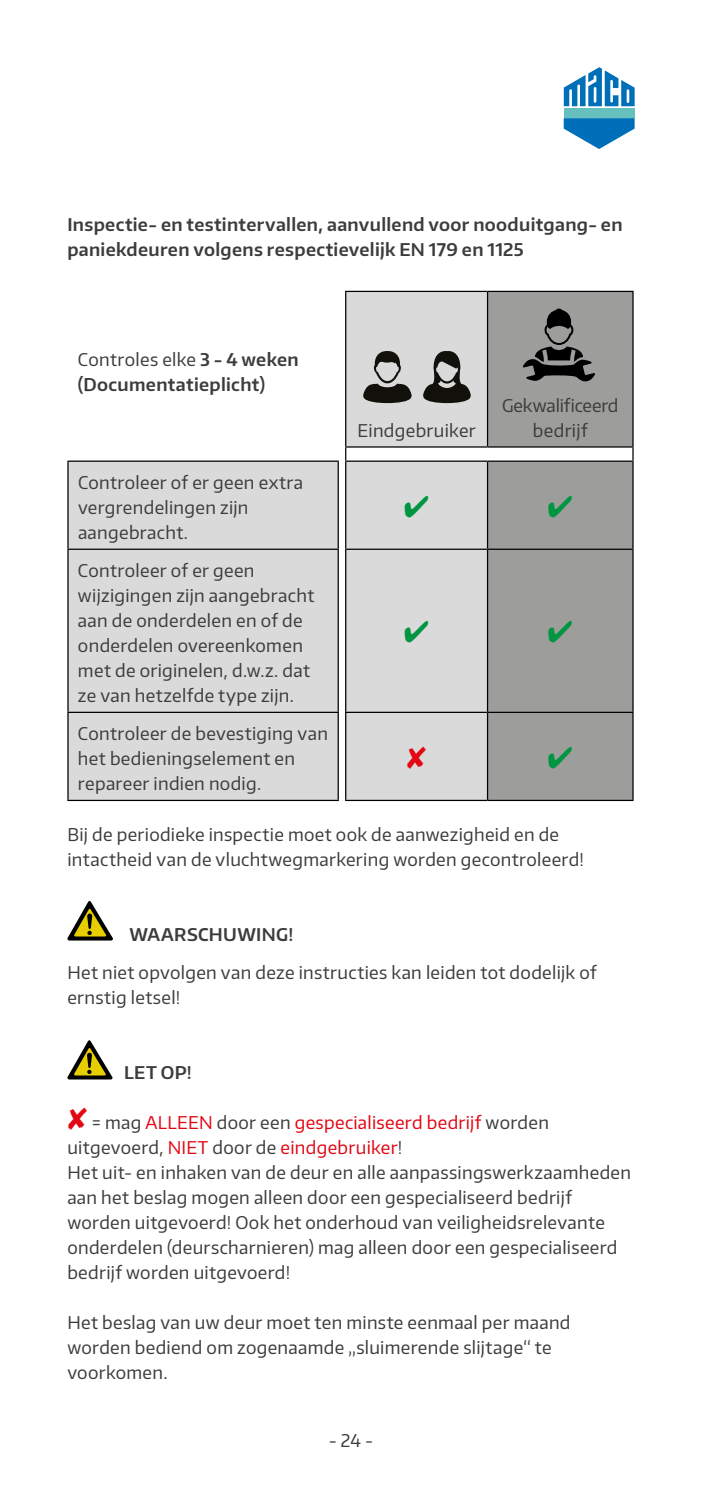
<style>
.page{position:relative;width:702px;height:1489px;background:#fff}
.page>*{position:absolute;margin:0;border:0;box-sizing:border-box;transform-origin:0 0}
.t1{font:17.5px/25px "Encode Sans Normal";letter-spacing:.02em;color:#3c3c3b}
.t2{font:600 17.5px/25px "Encode Sans Normal";letter-spacing:.02em;color:#3c3c3b}
.t3{font:17.5px/25px "Encode Sans Normal";letter-spacing:-.005em;color:#3c3c3b;text-align:center}
.s1{font-weight:400}
.s2{color:#e30613}
</style>
<div class="page">
<div style="left:563px;top:108px;width:71px;height:10px;background:#66c1be"></div>
<svg style="left:563px;top:118px;width:71px;height:31px"></svg>
<svg style="left:563px;top:67px;width:71px;height:39px"></svg>
<svg style="left:69px;top:292px;width:418px;height:507px;fill:#dadada"></svg>
<div style="left:487px;top:292px;width:145px;height:507px;background:#9d9d9c"></div>
<hr style="left:345px;top:291px;width:142px;height:1px;background:#000">
<hr style="left:345px;top:292px;width:1px;height:154px;background:#000">
<hr style="left:487px;top:291px;width:146px;height:1px;background:#000">
<hr style="left:487px;top:292px;width:1px;height:154px;background:#000">
<hr style="left:632px;top:292px;width:1px;height:154px;background:#000">
<hr style="left:345px;top:446px;width:142px;height:1px;background:#000">
<hr style="left:487px;top:446px;width:146px;height:1px;background:#000">
<svg style="left:632px;top:447px;width:1px;height:13px"></svg>
<hr style="left:67px;top:460px;width:272px;height:2px;background:#000">
<hr style="left:67px;top:462px;width:2px;height:86px;background:#000">
<hr style="left:337px;top:462px;width:2px;height:86px;background:#000">
<hr style="left:345px;top:460px;width:142px;height:2px;background:#000">
<hr style="left:345px;top:462px;width:1px;height:86px;background:#000">
<hr style="left:487px;top:460px;width:146px;height:2px;background:#000">
<hr style="left:487px;top:462px;width:1px;height:86px;background:#000">
<hr style="left:632px;top:462px;width:1px;height:86px;background:#000">
<hr style="left:67px;top:548px;width:272px;height:2px;background:#000">
<hr style="left:67px;top:550px;width:2px;height:161px;background:#000">
<hr style="left:337px;top:550px;width:2px;height:161px;background:#000">
<hr style="left:345px;top:548px;width:142px;height:2px;background:#000">
<hr style="left:345px;top:550px;width:1px;height:161px;background:#000">
<hr style="left:487px;top:548px;width:146px;height:2px;background:#000">
<hr style="left:487px;top:550px;width:1px;height:161px;background:#000">
<hr style="left:632px;top:550px;width:1px;height:161px;background:#000">
<hr style="left:67px;top:711px;width:272px;height:2px;background:#000">
<hr style="left:67px;top:713px;width:2px;height:86px;background:#000">
<hr style="left:337px;top:713px;width:2px;height:86px;background:#000">
<hr style="left:345px;top:711px;width:142px;height:2px;background:#000">
<hr style="left:345px;top:713px;width:1px;height:86px;background:#000">
<hr style="left:487px;top:711px;width:146px;height:2px;background:#000">
<hr style="left:487px;top:713px;width:1px;height:86px;background:#000">
<hr style="left:632px;top:713px;width:1px;height:86px;background:#000">
<hr style="left:67px;top:799px;width:272px;height:2px;background:#000">
<hr style="left:345px;top:799px;width:142px;height:2px;background:#000">
<hr style="left:487px;top:799px;width:146px;height:2px;background:#000">
<svg style="left:345px;top:447px;width:1px;height:13px"></svg>
<svg style="left:423px;top:351px;width:48px;height:52px;background:#767573"></svg>
<svg style="left:363px;top:351px;width:48px;height:52px;background:#81807e"></svg>
<svg style="left:522px;top:308px;width:73px;height:74px;background:#6a6a69"></svg>
<svg style="left:67px;top:900px;width:46px;height:40px"></svg>
<svg style="left:67px;top:1040px;width:45px;height:39px"></svg>
<svg style="left:405px;top:495px;width:23px;height:22px"></svg>
<svg style="left:548px;top:495px;width:24px;height:22px"></svg>
<svg style="left:405px;top:620px;width:23px;height:22px"></svg>
<svg style="left:548px;top:620px;width:24px;height:22px"></svg>
<svg style="left:407px;top:746px;width:19px;height:22px"></svg>
<svg style="left:548px;top:746px;width:24px;height:22px"></svg>
<p class="t2" style="left:67px;top:211px;width:556px">Inspectie- en testintervallen, aanvullend voor nooduitgang- en paniekdeuren volgens respectievelijk EN 179 en 1125</p>
<p class="t2" style="left:78px;top:346px;width:222px"><span class="s1">Controles elke</span> 3 - 4 weken (Documentatieplicht)</p>
<p class="t1" style="left:357px;top:417px;width:120px">Eindgebruiker</p>
<p class="t3" style="left:502px;top:392px;width:118px">Gekwalificeerd bedrijf</p>
<p class="t1" style="left:78px;top:469px;width:227px">Controleer of er geen extra vergrendelingen zijn aangebracht.</p>
<p class="t1" style="left:78px;top:557px;width:238px">Controleer of er geen wijzigingen zijn aangebracht aan de onderdelen en of de onderdelen overeenkomen met de originelen, d.w.z. dat ze van hetzelfde type zijn.</p>
<p class="t1" style="left:78px;top:720px;width:251px">Controleer de bevestiging van het bedieningselement en repareer indien nodig.</p>
<p class="t1" style="left:67px;top:821px;width:518px">Bij de periodieke inspectie moet ook de aanwezigheid en de intactheid van de vluchtwegmarkering worden gecontroleerd!</p>
<p class="t2" style="left:129px;top:921px;width:165px">WAARSCHUWING!</p>
<p class="t1" style="left:67px;top:959px;width:531px">Het niet opvolgen van deze instructies kan leiden tot dodelijk of ernstig letsel!</p>
<p class="t2" style="left:124px;top:1059px;width:69px">LET OP!</p>
<p class="t1" style="left:67px;top:1109px;width:565px"><span class="s2">✘</span> = mag <span class="s2">ALLEEN</span> door een <span class="s2">gespecialiseerd bedrijf</span> worden uitgevoerd, <span class="s2">NIET</span> door de <span class="s2">eindgebruiker</span>!<br>Het uit- en inhaken van de deur en alle aanpassingswerkzaamheden aan het beslag mogen alleen door een gespecialiseerd bedrijf worden uitgevoerd! Ook het onderhoud van veiligheidsrelevante onderdelen (deurscharnieren) mag alleen door een gespecialiseerd bedrijf worden uitgevoerd!</p>
<p class="t1" style="left:67px;top:1309px;width:504px">Het beslag van uw deur moet ten minste eenmaal per maand worden bediend om zogenaamde „sluimerende slijtage“ te voorkomen.</p>
<p class="t1" style="left:329px;top:1426px;width:46px">- 24 -</p>
</div>
